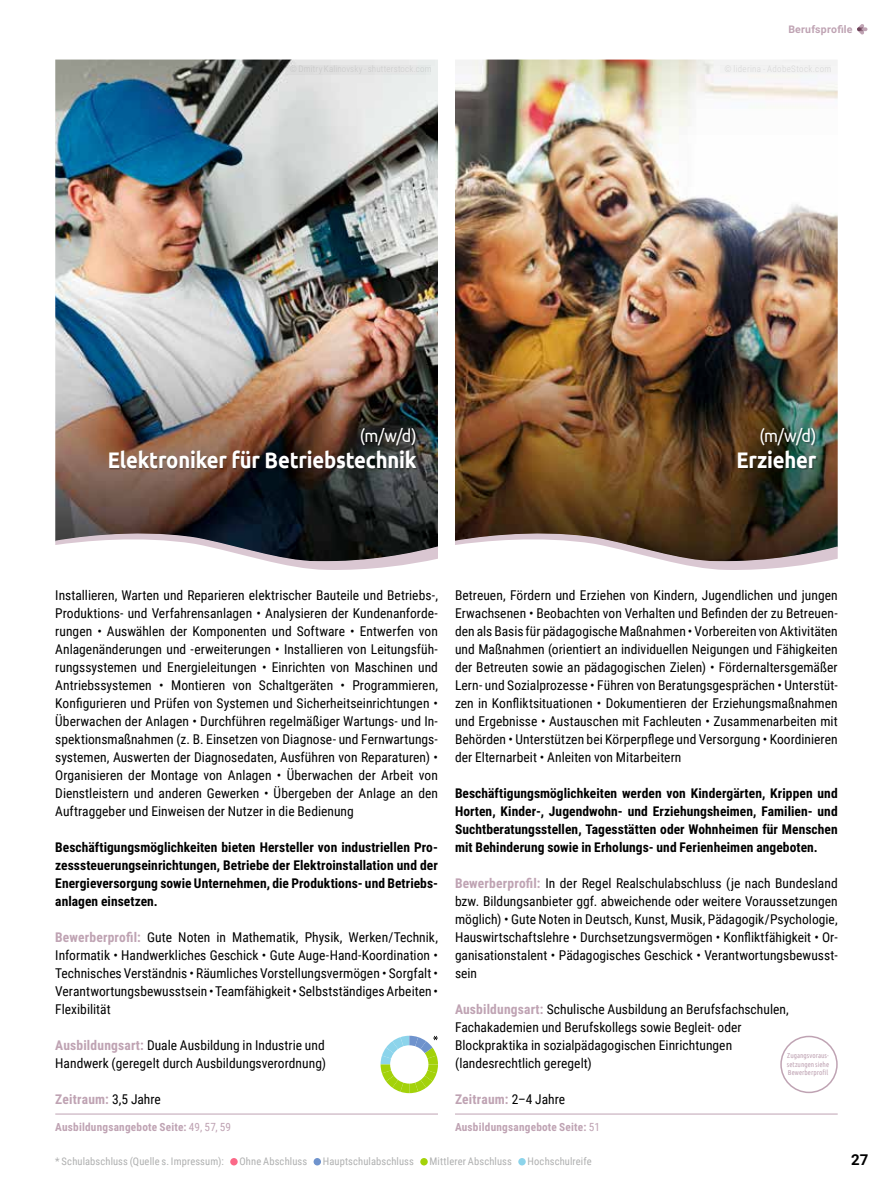
<style>
.page{position:relative;width:893px;height:1191px;background:#fff}
.page>*{position:absolute;margin:0;border:0;box-sizing:border-box;transform-origin:0 0}
.t1{font:700 22.5px "Ubuntu";letter-spacing:-.01em;color:#fff;scale:.9 1}
.t2{font:18px "Ubuntu";color:#fff;scale:.9 1}
.t3{font:700 15px "Roboto";color:#000}
.t4{font:13.5px/18px "Roboto Condensed";color:#000;text-align:justify}
.t5{font:700 13.5px/18px "Roboto Condensed";letter-spacing:.005em;color:#000;text-align:justify}
.t6{font:700 13.5px "Roboto Condensed";letter-spacing:.015em;color:#bfa3b3}
.t7{font:700 11.25px "Roboto Condensed";letter-spacing:.02em;color:#bfa3b3}
.t8{font:10.5px "Roboto Condensed";letter-spacing:.01em;color:#afb0b0}
.t9{font:700 10.5px "Roboto";letter-spacing:.02em;color:#bfa3b3}
.t10{font:7.2px/8.6px "Ubuntu Condensed";letter-spacing:.005em;color:#bfa3b3;text-align:justify}
.s1{font-weight:700;color:#bfa3b3}
.s2{font-weight:400;color:#000}
.s3{font-weight:400}
</style>
<div class="page">
<img style="left:455px;top:60px;width:383px;height:467px">
<div style="left:780px;top:1035px;width:58px;height:58px;border:2px solid #bfa3b3;border-radius:50%"></div>
<svg style="left:455px;top:527px;width:383px;height:43px"></svg>
<img style="left:55px;top:60px;width:383px;height:467px">
<svg style="left:381px;top:1035px;width:57px;height:58px"></svg>
<div style="left:390px;top:1045px;width:38px;height:38px;background:#fff;border-radius:50%"></div>
<svg style="left:55px;top:527px;width:383px;height:43px"></svg>
<div style="left:110px;top:429px;width:308px;height:41px;background:#000;opacity:.3"></div>
<hr style="left:55px;top:1113px;width:383px;height:1px;background:#bfa3b3">
<div style="left:739px;top:429px;width:78px;height:41px;background:#000;opacity:.3"></div>
<hr style="left:455px;top:1113px;width:383px;height:1px;background:#bfa3b3">
<svg style="left:857px;top:24px;width:7px;height:10px"></svg>
<div style="left:230px;top:1158px;width:8px;height:7px;background:#fb6988;border-radius:4px"></div>
<div style="left:314px;top:1158px;width:7px;height:7px;background:#6f93cd;border-radius:4px"></div>
<div style="left:420px;top:1158px;width:8px;height:7px;background:#a3d20a;border-radius:4px"></div>
<div style="left:518px;top:1158px;width:8px;height:7px;background:#8cd4eb;border-radius:4px"></div>
<p class="t9" style="left:788px;top:22px;width:66px">Berufsprofile</p>
<h2 class="t2" style="left:360px;top:425px;width:65px">(m/w/d)</h2>
<h1 class="t1" style="left:108px;top:447px;width:345px">Elektroniker für Betriebstechnik</h1>
<h2 class="t2" style="left:759px;top:425px;width:65px">(m/w/d)</h2>
<h1 class="t1" style="left:736px;top:447px;width:91px">Erzieher</h1>
<p class="t4" style="left:55px;top:585px;width:384px">Installieren, Warten und Reparieren elektrischer Bauteile und Betriebs-, Produktions- und Verfahrensanlagen • Analysieren der Kundenanforde&shy;rungen • Auswählen der Komponenten und Software • Entwerfen von Anlagenänderungen und -erweiterungen • Installieren von Leitungsfüh&shy;rungssystemen und Energieleitungen • Einrichten von Maschinen und Antriebssystemen • Montieren von Schaltgeräten • Programmieren, Konfigurieren und Prüfen von Systemen und Sicherheitseinrichtungen • Überwachen der Anlagen • Durchführen regelmäßiger Wartungs- und In&shy;spektionsmaßnahmen (z. B. Einsetzen von Diagnose- und Fernwartungs&shy;systemen, Auswerten der Diagnosedaten, Ausführen von Reparaturen) • Organisieren der Montage von Anlagen • Überwachen der Arbeit von Dienstleistern und anderen Gewerken • Übergeben der Anlage an den Auftraggeber und Einweisen der Nutzer in die Bedienung</p>
<p class="t5" style="left:55px;top:837px;width:384px">Beschäftigungsmöglichkeiten bieten Hersteller von industriellen Pro&shy;zesssteuerungseinrichtungen, Betriebe der Elektroinstallation und der Energieversorgung sowie Unternehmen, die Produktions- und Betriebs&shy;anlagen einsetzen.</p>
<p class="t4" style="left:55px;top:927px;width:384px"><span class="s1">Bewerberprofil:</span> Gute Noten in Mathematik, Physik, Werken/Technik, Informatik • Handwerkliches Geschick • Gute Auge-Hand-Koordination • Technisches Verständnis • Räumliches Vorstellungsvermögen • Sorgfalt • Verantwortungsbewusstsein • Teamfähigkeit • Selbstständiges Arbeiten • Flexibilität</p>
<p class="t4" style="left:55px;top:1035px;width:272px"><span class="s1">Ausbildungsart:</span> Duale Ausbildung in Industrie und<br>Handwerk (geregelt durch Ausbildungsverordnung)</p>
<p class="t6" style="left:55px;top:1089px;width:107px">Zeitraum: <span class="s2">3,5 Jahre</span></p>
<p class="t7" style="left:55px;top:1119px;width:177px">Ausbildungsangebote Seite: <span class="s3">49, 57, 59</span></p>
<p class="t4" style="left:455px;top:585px;width:384px">Betreuen, Fördern und Erziehen von Kindern, Jugendlichen und jungen Erwachsenen • Beobachten von Verhalten und Befinden der zu Betreuen&shy;den als Basis für pädagogische Maßnahmen • Vorbereiten von Aktivitäten und Maßnahmen (orientiert an individuellen Neigungen und Fähigkeiten der Betreuten sowie an pädagogischen Zielen) • Fördernaltersgemäßer Lern- und Sozialprozesse • Führen von Beratungsgesprächen • Unterstüt&shy;zen in Konfliktsituationen • Dokumentieren der Erziehungsmaßnahmen und Ergebnisse • Austauschen mit Fachleuten • Zusammenarbeiten mit Behörden • Unterstützen bei Körperpflege und Versorgung • Koordinieren der Elternarbeit • Anleiten von Mitarbeitern</p>
<p class="t5" style="left:455px;top:783px;width:384px">Beschäftigungsmöglichkeiten werden von Kindergärten, Krippen und Horten, Kinder-, Jugendwohn- und Erziehungsheimen, Familien- und Suchtberatungsstellen, Tagesstätten oder Wohnheimen für Menschen mit Behinderung sowie in Erholungs- und Ferienheimen angeboten.</p>
<p class="t4" style="left:455px;top:873px;width:384px"><span class="s1">Bewerberprofil:</span> In der Regel Realschulabschluss (je nach Bundesland bzw. Bildungsanbieter ggf. abweichende oder weitere Voraussetzungen möglich) • Gute Noten in Deutsch, Kunst, Musik, Pädagogik/Psychologie, Hauswirtschaftslehre • Durchsetzungsvermögen • Konfliktfähigkeit • Or&shy;ganisationstalent • Pädagogisches Geschick • Verantwortungsbewusst&shy;sein</p>
<p class="t4" style="left:455px;top:999px;width:335px;text-align:left"><span class="s1">Ausbildungsart:</span> Schulische Ausbildung an Berufsfachschulen, Fachakademien und Berufskollegs sowie Begleit- oder Blockpraktika in sozialpädagogischen Einrichtungen (landesrechtlich geregelt)</p>
<p class="t6" style="left:455px;top:1089px;width:112px">Zeitraum: <span class="s2">2–4 Jahre</span></p>
<p class="t10" style="left:787px;top:1051px;width:44px">Zugangsvoraus&shy;setzungen siehe Bewerberprofil</p>
<p class="t7" style="left:455px;top:1119px;width:146px">Ausbildungsangebote Seite: <span class="s3">51</span></p>
<p class="t8" style="left:55px;top:1154px;width:170px">* Schulabschluss (Quelle s. Impressum):</p>
<p class="t8" style="left:239px;top:1154px;width:69px">Ohne Abschluss</p>
<p class="t8" style="left:323px;top:1154px;width:93px">Hauptschulabschluss</p>
<p class="t8" style="left:430px;top:1154px;width:84px">Mittlerer Abschluss</p>
<p class="t8" style="left:528px;top:1154px;width:66px">Hochschulreife</p>
<p class="t3" style="left:851px;top:1149px;width:19px">27</p>
</div>
